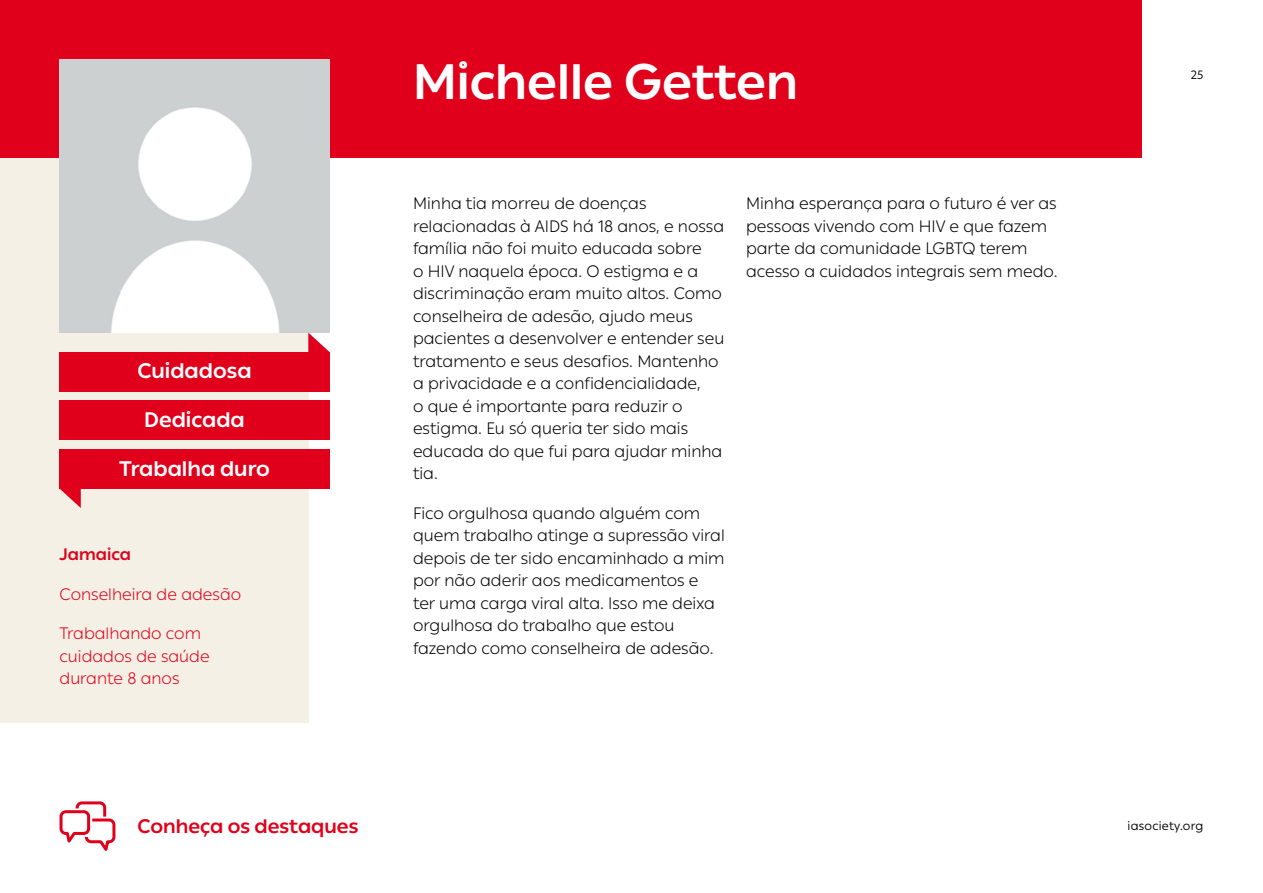
<style>
.page{position:relative;width:1263px;height:893px;background:#fff}
.page>*{position:absolute;margin:0;border:0;box-sizing:border-box;transform-origin:0 0}
.t1{font:700 49.5px "IAS Ribbon Sans";color:#fff}
.t2{font:700 21px "IAS Ribbon Sans";color:#fff}
.t3{font:700 19.5px "IAS Ribbon Sans";color:#e0001b}
.t4{font:300 16.5px/22.5px "IAS Ribbon Sans";color:#000}
.t5{font:300 16.5px/22.5px "IAS Ribbon Sans";color:#e0001b}
.t6{font:700 16.5px "IAS Ribbon Sans";color:#e0001b}
.t7{font:12px "IAS Ribbon Sans";letter-spacing:.02em;color:#000}
</style>
<div class="page">
<svg style="left:59px;top:801px;width:57px;height:50px"></svg>
<div style="left:0;top:157px;width:308px;height:566px;background:#f5f0e5"></div>
<div style="left:0;top:0;width:1141px;height:157px;background:#e0001b"></div>
<div style="left:60px;top:352px;width:270px;height:39px;background:#e0001b"></div>
<div style="left:60px;top:450px;width:270px;height:39px;background:#e0001b"></div>
<div style="left:60px;top:401px;width:270px;height:39px;background:#e0001b"></div>
<img style="left:60px;top:60px;width:270px;height:273px">
<svg style="left:308px;top:333px;width:22px;height:19px"></svg>
<svg style="left:60px;top:489px;width:21px;height:19px"></svg>
<p class="t2" style="left:137px;top:355px;width:116px">Cuidadosa</p>
<p class="t2" style="left:144px;top:403px;width:102px">Dedicada</p>
<p class="t2" style="left:119px;top:452px;width:152px">Trabalha duro</p>
<p class="t6" style="left:60px;top:542px;width:73px">Jamaica</p>
<p class="t5" style="left:60px;top:582px;width:183px">Conselheira de adesão</p>
<p class="t5" style="left:60px;top:621px;width:152px">Trabalhando com cuidados de saúde durante 8 anos</p>
<p class="t3" style="left:138px;top:811px;width:222px">Conheça os destaques</p>
<h1 class="t1" style="left:413px;top:43px;width:387px">Michelle Getten</h1>
<p class="t4" style="left:413px;top:191px;width:313px">Minha tia morreu de doenças relacionadas à AIDS há 18 anos, e nossa família não foi muito educada sobre<br>o HIV naquela época. O estigma e a discriminação eram muito altos. Como conselheira de adesão, ajudo meus pacientes a desenvolver e entender seu tratamento e seus desafios. Mantenho a privacidade e a confidencialidade,<br>o que é importante para reduzir o estigma. Eu só queria ter sido mais educada do que fui para ajudar minha tia.</p>
<p class="t4" style="left:413px;top:501px;width:313px">Fico orgulhosa quando alguém com quem trabalho atinge a supressão viral depois de ter sido encaminhado a mim por não aderir aos medicamentos e ter uma carga viral alta. Isso me deixa orgulhosa do trabalho que estou fazendo como conselheira de adesão.</p>
<p class="t4" style="left:746px;top:191px;width:313px">Minha esperança para o futuro é ver as pessoas vivendo com HIV e que fazem parte da comunidade LGBTQ terem acesso a cuidados integrais sem medo.</p>
<p class="t7" style="left:1191px;top:66px;width:14px">25</p>
<p class="t7" style="left:1127px;top:817px;width:77px">iasociety.org</p>
</div>
